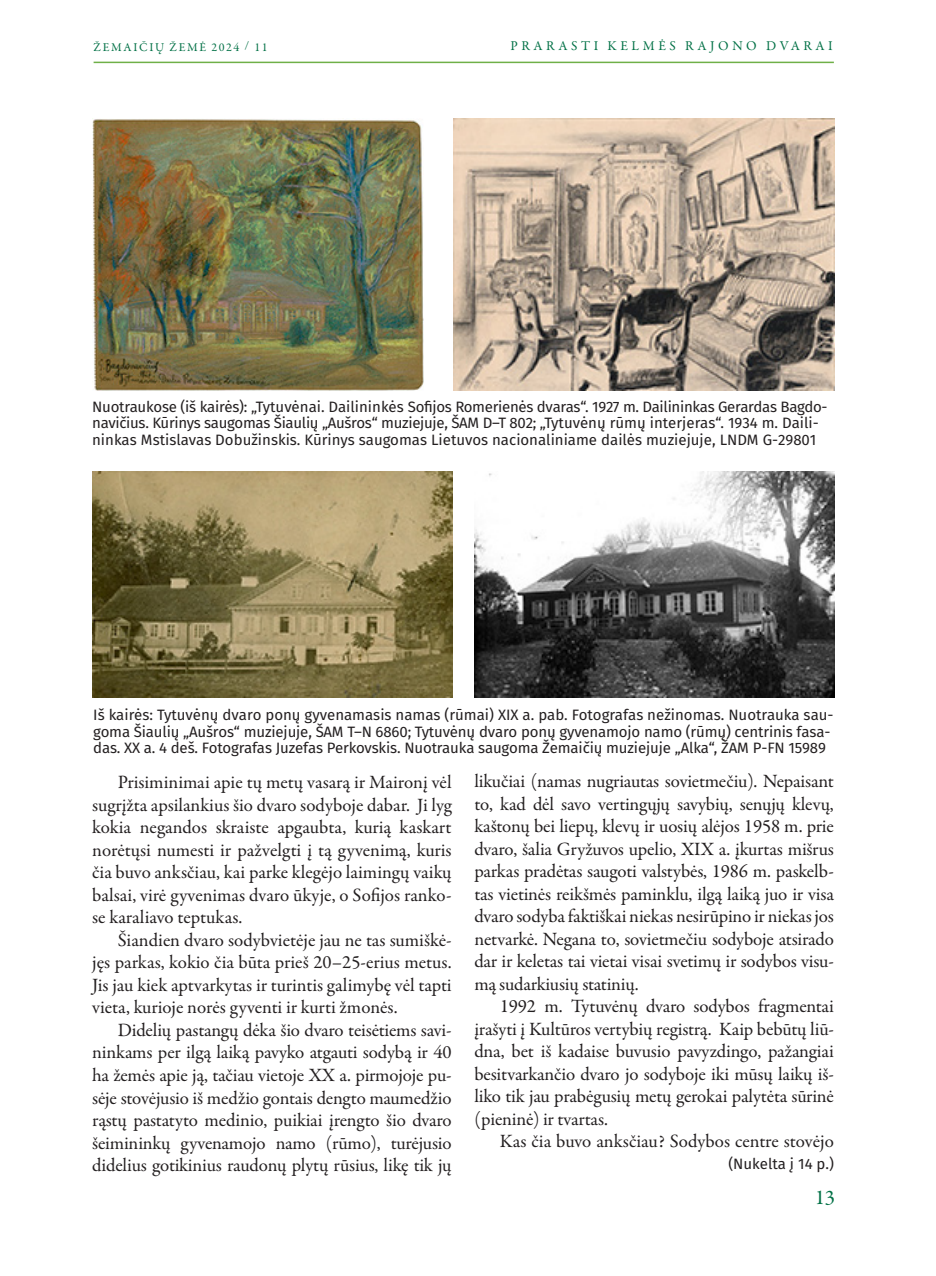
<style>
.page{position:relative;width:936px;height:1276px;background:#fff}
.page>*{position:absolute;margin:0;border:0;box-sizing:border-box;transform-origin:0 0}
.t1{font:21px "Garamond Premr Pro";color:#017045}
.tekstas{font:18.9px/22.5px "Garamond Premr Pro";letter-spacing:-.01em;color:#231f20;text-align:justify}
.parašas{font:15px/16.5px "Fira Sans";letter-spacing:-.01em;color:#231f20}
.nukelta{font:15px "Fira Sans";color:#231f20}
.t2{font:13.5px "Garamond Premr Pro";letter-spacing:.26em;color:#017045}
.t3{font:12px "Garamond Premr Pro";letter-spacing:.14em;color:#017045}
</style>
<div class="page">
<hr style="left:94px;top:62px;width:739px;height:1px;background:#6fb048">
<img style="left:453px;top:118px;width:381px;height:272px">
<img style="left:474px;top:471px;width:360px;height:227px">
<img style="left:92px;top:471px;width:360px;height:227px">
<img style="left:92px;top:118px;width:331px;height:272px">
<p class="t3" style="left:94px;top:40px;width:175px">ŽEMAIČIŲ ŽEMĖ 2024 / 11</p>
<p class="t2" style="left:510px;top:37px;width:323px">PRARASTI KELMĖS RAJONO DVARAI</p>
<p class="parašas" style="left:92px;top:399px;width:736px">Nuotraukose (iš kairės): „Tytuvėnai. Dailininkės Sofijos Romerienės dvaras“. 1927 m. Dailininkas Gerardas Bagdo-</p>
<p class="parašas" style="left:92px;top:416px;width:728px">navičius. Kūrinys saugomas Šiaulių „Aušros“ muziejuje, ŠAM D–T 802; „Tytuvėnų rūmų interjeras“. 1934 m. Daili&shy;ninkas Mstislavas Dobužinskis. Kūrinys saugomas Lietuvos nacionaliniame dailės muziejuje, LNDM G-29801</p>
<p class="parašas" style="left:93px;top:708px;width:741px">Iš kairės: Tytuvėnų dvaro ponų gyvenamasis namas (rūmai) XIX a. pab. Fotografas nežinomas. Nuotrauka sau-</p>
<p class="parašas" style="left:93px;top:724px;width:738px">goma Šiaulių „Aušros“ muziejuje, ŠAM T–N 6860; Tytuvėnų dvaro ponų gyvenamojo namo (rūmų) centrinis fasa-</p>
<p class="parašas" style="left:93px;top:741px;width:734px">das. XX a. 4 deš. Fotografas Juzefas Perkovskis. Nuotrauka saugoma Žemaičių muziejuje „Alka“, ŽAM P-FN 15989</p>
<p class="tekstas" style="left:474px;top:770px;width:361px">likučiai (namas nugriautas sovietmečiu). Nepaisant to, kad dėl savo vertingųjų savybių, senųjų klevų, kaštonų bei liepų, klevų ir uosių alėjos 1958 m. prie dvaro, šalia Gryžuvos upelio, XIX a. įkurtas mišrus parkas pradėtas saugoti valstybės, 1986 m. paskelb&shy;tas vietinės reikšmės paminklu, ilgą laiką juo ir visa dvaro sodyba faktiškai niekas nesirūpino ir niekas jos netvarkė. Negana to, sovietmečiu sodyboje atsirado dar ir keletas tai vietai visai svetimų ir sodybos visu&shy;mą sudarkiusių statinių.</p>
<p class="tekstas" style="left:474px;top:995px;width:361px;text-indent:26px">1992 m. Tytuvėnų dvaro sodybos fragmentai įrašyti į Kultūros vertybių registrą. Kaip bebūtų liū&shy;dna, bet iš kadaise buvusio pavyzdingo, pažangiai besitvarkančio dvaro jo sodyboje iki mūsų laikų iš&shy;liko tik jau prabėgusių metų gerokai palytėta sūrinė (pieninė) ir tvartas.</p>
<p class="tekstas" style="left:500px;top:1130px;width:335px">Kas čia buvo anksčiau? Sodybos centre stovėjo</p>
<p class="tekstas" style="left:92px;top:771px;width:361px;text-indent:26px">Prisiminimai apie tų metų vasarą ir Maironį vėl sugrįžta apsilankius šio dvaro sodyboje dabar. Ji lyg kokia negandos skraiste apgaubta, kurią kaskart norėtųsi numesti ir pažvelgti į tą gyvenimą, kuris čia buvo anksčiau, kai parke klegėjo laimingų vaikų balsai, virė gyvenimas dvaro ūkyje, o Sofijos ranko&shy;se karaliavo teptukas.</p>
<p class="tekstas" style="left:92px;top:929px;width:361px;text-indent:26px">Šiandien dvaro sodybvietėje jau ne tas sumiškė&shy;jęs parkas, kokio čia būta prieš 20–25-erius metus.<br>Jis jau kiek aptvarkytas ir turintis galimybę vėl tapti vieta, kurioje norės gyventi ir kurti žmonės.</p>
<p class="tekstas" style="left:92px;top:1019px;width:361px;text-indent:26px">Didelių pastangų dėka šio dvaro teisėtiems savi&shy;ninkams per ilgą laiką pavyko atgauti sodybą ir 40 ha žemės apie ją, tačiau vietoje XX a. pirmojoje pu&shy;sėje stovėjusio iš medžio gontais dengto maumedžio rąstų pastatyto medinio, puikiai įrengto šio dvaro šeimininkų gyvenamojo namo (rūmo), turėjusio didelius gotikinius raudonų plytų rūsius, likę tik jų</p>
<p class="nukelta" style="left:728px;top:1153px;width:107px">(Nukelta į 14 p.)</p>
<p class="t1" style="left:814px;top:1184px;width:22px">13</p>
</div>
